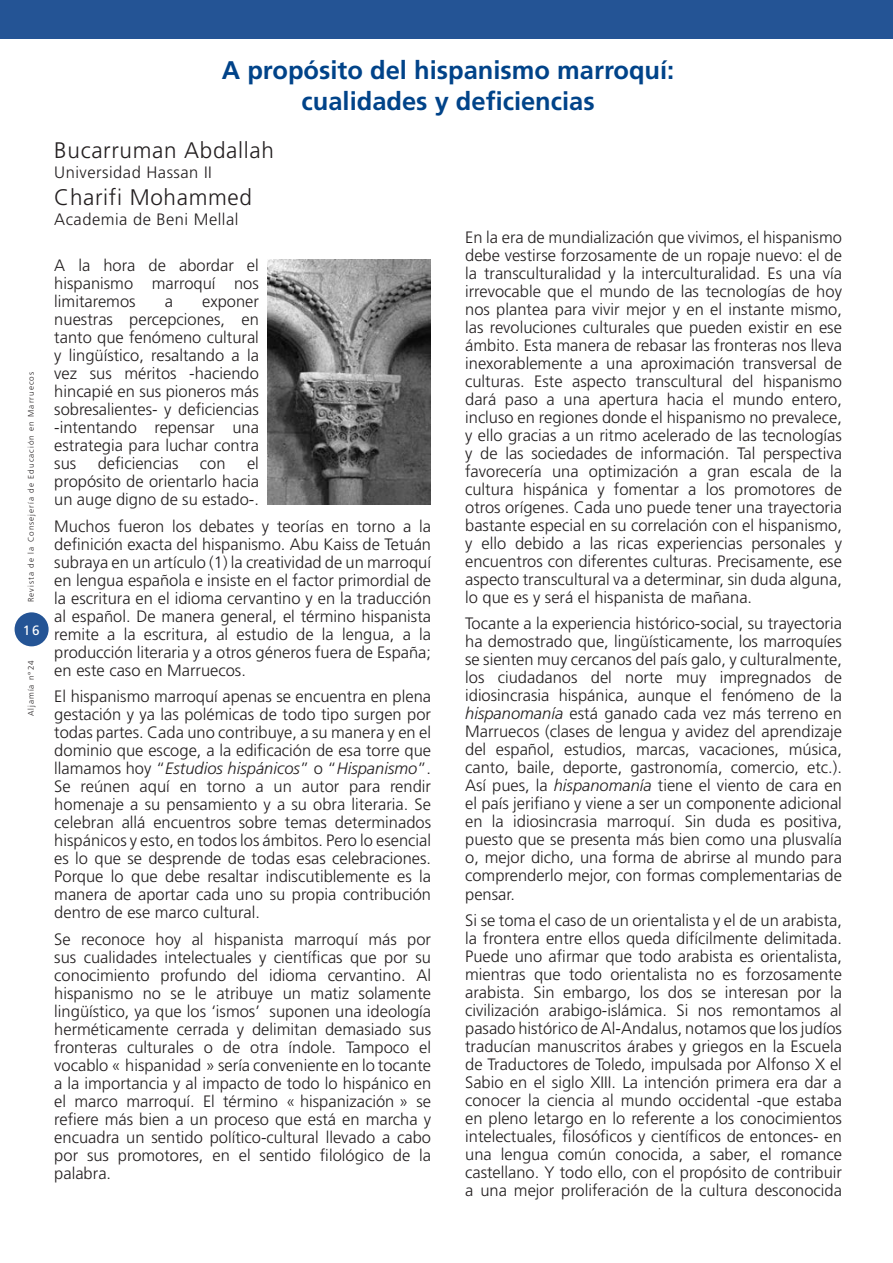
<style>
.page{position:relative;width:893px;height:1263px;background:#fff}
.page>*{position:absolute;margin:0;border:0;box-sizing:border-box;transform-origin:0 0}
.T1{font:700 25.5px/30.6px "Frutiger";color:#004389;text-align:center}
.n00{font:300 22.5px "Frutiger";letter-spacing:.03em;color:#231f20}
.t1auteur{font:300 22.5px "Frutiger";letter-spacing:.03em;color:#231f20}
.n00-2{font:300 16.5px/18px "Frutiger";color:#231f20;text-align:justify}
.t1titre{font:300 16.5px "Frutiger";letter-spacing:.03em;color:#231f20}
.t1{font:13.5px "Frutiger";color:#fff}
.t2{font:300 8.1px "Frutiger";letter-spacing:.13em;color:#231f20}
.s1{font-style:italic}
</style>
<div class="page">
<div style="left:0;top:0;width:893px;height:38px;background:#245495"></div>
<img style="left:267px;top:259px;width:164px;height:246px">
<div style="left:15px;top:612px;width:34px;height:34px;background:#245495;border-radius:50%"></div>
<p class="t2" style="left:27px;top:602px;width:232px;rotate:-90deg">Revista de la Consejería de Educación en Marruecos</p>
<p class="t1" style="left:23px;top:622px;width:18px">16</p>
<p class="t2" style="left:27px;top:716px;width:58px;rotate:-90deg">Aljamía n°24</p>
<p class="T1" style="left:222px;top:55px;width:454px">A propósito del hispanismo marroquí: cualidades y deficiencias</p>
<p class="n00" style="left:54px;top:138px;width:221px">Bucarruman Abdallah</p>
<p class="t1titre" style="left:54px;top:163px;width:159px">Universidad Hassan II</p>
<p class="t1auteur" style="left:54px;top:185px;width:199px">Charifi Mohammed</p>
<p class="t1titre" style="left:54px;top:210px;width:186px">Academia de Beni Mellal</p>
<p class="n00-2" style="left:54px;top:256px;width:206px">A la hora de abordar el hispanismo marroquí nos limitaremos</p>
<p class="n00-2" style="left:465px;top:228px;width:378px">En la era de mundialización que vivimos, el hispanismo debe vestirse forzosamente de un ropaje nuevo: el de la transculturalidad y la interculturalidad. Es una vía irrevocable que el mundo de las tecnologías de hoy nos plantea para vivir mejor y en el instante mismo, las revoluciones culturales que pueden existir en ese ámbito. Esta manera de rebasar las fronteras nos lleva inexorablemente a una aproximación transversal de culturas. Este aspecto transcultural del hispanismo dará paso a una apertura hacia el mundo entero, incluso en regiones donde el hispanismo no prevalece, y ello gracias a un ritmo acelerado de las tecnologías y de las sociedades de información. Tal perspectiva favorecería una optimización a gran escala de la cultura hispánica y fomentar a los promotores de otros orígenes. Cada uno puede tener una trayectoria bastante especial en su correlación con el hispanismo, y ello debido a las ricas experiencias personales y encuentros con diferentes culturas. Precisamente, ese aspecto transcultural va a determinar, sin duda alguna, lo que es y será el hispanista de mañana.</p>
<p class="n00-2" style="left:465px;top:615px;width:378px">Tocante a la experiencia histórico-social, su trayectoria ha demostrado que, lingüísticamente, los marroquíes se sienten muy cercanos del país galo, y culturalmente, los ciudadanos del norte muy impregnados de idiosincrasia hispánica, aunque el fenómeno de la <span class="s1">hispanomanía</span> está ganado cada vez más terreno en Marruecos (clases de lengua y avidez del aprendizaje del español, estudios, marcas, vacaciones, música, canto, baile, deporte, gastronomía, comercio, etc.).<br>Así pues, la <span class="s1">hispanomanía</span> tiene el viento de cara en el país jerifiano y viene a ser un componente adicional en la idiosincrasia marroquí. Sin duda es positiva, puesto que se presenta más bien como una plusvalía o, mejor dicho, una forma de abrirse al mundo para comprenderlo mejor, con formas complementarias de pensar.</p>
<p class="n00-2" style="left:465px;top:911px;width:378px">Si se toma el caso de un orientalista y el de un arabista, la frontera entre ellos queda difícilmente delimitada.<br>Puede uno afirmar que todo arabista es orientalista, mientras que todo orientalista no es forzosamente arabista. Sin embargo, los dos se interesan por la civilización arabigo-islámica. Si nos remontamos al pasado histórico de Al-Andalus, notamos que los judíos traducían manuscritos árabes y griegos en la Escuela de Traductores de Toledo, impulsada por Alfonso X el Sabio en el siglo XIII. La intención primera era dar a conocer la ciencia al mundo occidental -que estaba en pleno letargo en lo referente a los conocimientos intelectuales, filosóficos y científicos de entonces- en una lengua común conocida, a saber, el romance castellano. Y todo ello, con el propósito de contribuir a una mejor proliferación de la cultura desconocida</p>
<p class="n00-2" style="left:54px;top:292px;width:206px;text-indent:148px">exponer nuestras percepciones, en tanto que fenómeno cultural y lingüístico, resaltando a la vez sus méritos -haciendo hincapié en sus pioneros más sobresalientes- y deficiencias -intentando repensar una estrategia para luchar contra sus</p>
<p class="n00-2" style="left:165px;top:292px;width:10px">a</p>
<p class="n00-2" style="left:98px;top:454px;width:82px">deficiencias</p>
<p class="n00-2" style="left:200px;top:454px;width:27px">con</p>
<p class="n00-2" style="left:54px;top:454px;width:206px;text-indent:193px">el propósito de orientarlo hacia un auge digno de su estado-.</p>
<p class="n00-2" style="left:54px;top:517px;width:378px">Muchos fueron los debates y teorías en torno a la definición exacta del hispanismo. Abu Kaiss de Tetuán subraya en un artículo (1) la creatividad de un marroquí en lengua española e insiste en el factor primordial de la escritura en el idioma cervantino y en la traducción al español. De manera general, el término hispanista remite a la escritura, al estudio de la lengua, a la producción literaria y a otros géneros fuera de España; en este caso en Marruecos.</p>
<p class="n00-2" style="left:54px;top:687px;width:378px">El hispanismo marroquí apenas se encuentra en plena gestación y ya las polémicas de todo tipo surgen por todas partes. Cada uno contribuye, a su manera y en el dominio que escoge, a la edificación de esa torre que llamamos hoy “<span class="s1">Estudios hispánicos</span>” o “<span class="s1">Hispanismo</span>”.<br>Se reúnen aquí en torno a un autor para rendir homenaje a su pensamiento y a su obra literaria. Se celebran allá encuentros sobre temas determinados hispánicos y esto, en todos los ámbitos. Pero lo esencial es lo que se desprende de todas esas celebraciones.<br>Porque lo que debe resaltar indiscutiblemente es la manera de aportar cada uno su propia contribución dentro de ese marco cultural.</p>
<p class="n00-2" style="left:54px;top:930px;width:378px">Se reconoce hoy al hispanista marroquí más por sus cualidades intelectuales y científicas que por su conocimiento profundo del idioma cervantino. Al hispanismo no se le atribuye un matiz solamente lingüístico, ya que los ‘ismos’ suponen una ideología herméticamente cerrada y delimitan demasiado sus fronteras culturales o de otra índole. Tampoco el vocablo « hispanidad » sería conveniente en lo tocante a la importancia y al impacto de todo lo hispánico en el marco marroquí. El término « hispanización » se refiere más bien a un proceso que está en marcha y encuadra un sentido político-cultural llevado a cabo por sus promotores, en el sentido filológico de la palabra.</p>
</div>
